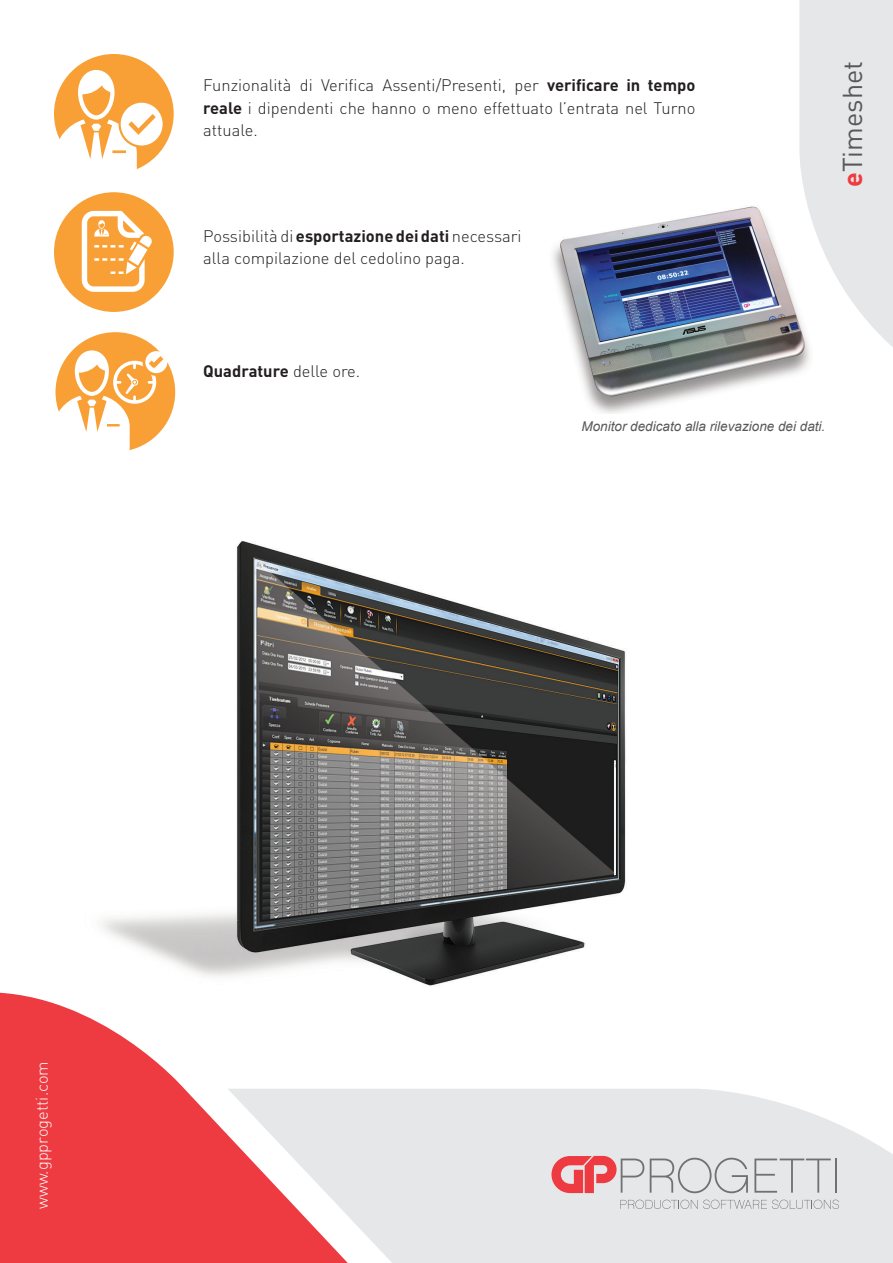
<style>
.page{position:relative;width:893px;height:1263px;background:#fff}
.page>*{position:absolute;margin:0;border:0;box-sizing:border-box;transform-origin:0 0}
.t1{font:27px "DIN";color:#57585a}
.t2{font:300 16.5px/22.5px "DIN";color:#231f20;text-align:justify}
.t3{font:700 16.5px "DIN";color:#231f20}
.t4{font:300 16.5px "DIN";color:#fff}
.t5{font:italic 13.5px "Arial";color:#57585a}
.s1{font-weight:700}
.s2{font-weight:700;color:#ee3a41}
.s3{font-weight:300}
</style>
<div class="page">
<div style="left:54px;top:192px;width:120px;height:120px;background:#f8a035;border-radius:50%"></div>
<div style="left:56px;top:332px;width:119px;height:120px;background:#f8a035;border-radius:50%"></div>
<div style="left:54px;top:54px;width:120px;height:120px;background:#f8a035;border-radius:50%"></div>
<img style="left:553px;top:206px;width:246px;height:208px">
<img style="left:102px;top:541px;width:524px;height:445px">
<div style="left:363px;top:1089px;width:530px;height:174px;background:#e6e7e9"></div>
<svg style="left:0;top:992px;width:363px;height:271px;fill:#ee3a41"></svg>
<svg style="left:799px;top:0;width:94px;height:372px"></svg>
<svg style="left:551px;top:1156px;width:93px;height:37px;background:#e49599"></svg>
<svg style="left:650px;top:1158px;width:98px;height:35px;background:#d1d2d4"></svg>
<svg style="left:754px;top:1158px;width:77px;height:35px;background:#d5d6d8"></svg>
<hr style="left:835px;top:1158px;width:2px;height:35px;background:#717074">
<svg style="left:620px;top:1199px;width:219px;height:10px;background:#d5d6d8"></svg>
<svg style="left:82px;top:211px;width:70px;height:81px"></svg>
<svg style="left:55px;top:350px;width:112px;height:102px"></svg>
<svg style="left:56px;top:70px;width:107px;height:104px"></svg>
<p class="t2" style="left:203px;top:74px;width:494px">Funzionalità di Verifica Assenti/Presenti, per <span class="s1">verificare in tempo reale</span> i dipendenti che hanno o meno effettuato l’entrata nel Turno attuale.</p>
<p class="t2" style="left:203px;top:224px;width:320px">Possibilità di <span class="s1">esportazione dei dati</span> necessari alla compilazione del cedolino paga.</p>
<h1 class="t1" style="left:836px;top:187px;width:128px;rotate:-90deg"><span class="s2">e</span>Timeshet</h1>
<p class="t3" style="left:203px;top:360px;width:159px">Quadrature <span class="s3">delle ore.</span></p>
<p class="t5" style="left:581px;top:417px;width:245px">Monitor dedicato alla rilevazione dei dati.</p>
<p class="t4" style="left:32px;top:1209px;width:149px;rotate:-90deg">www.gpprogetti.com</p>
</div>
